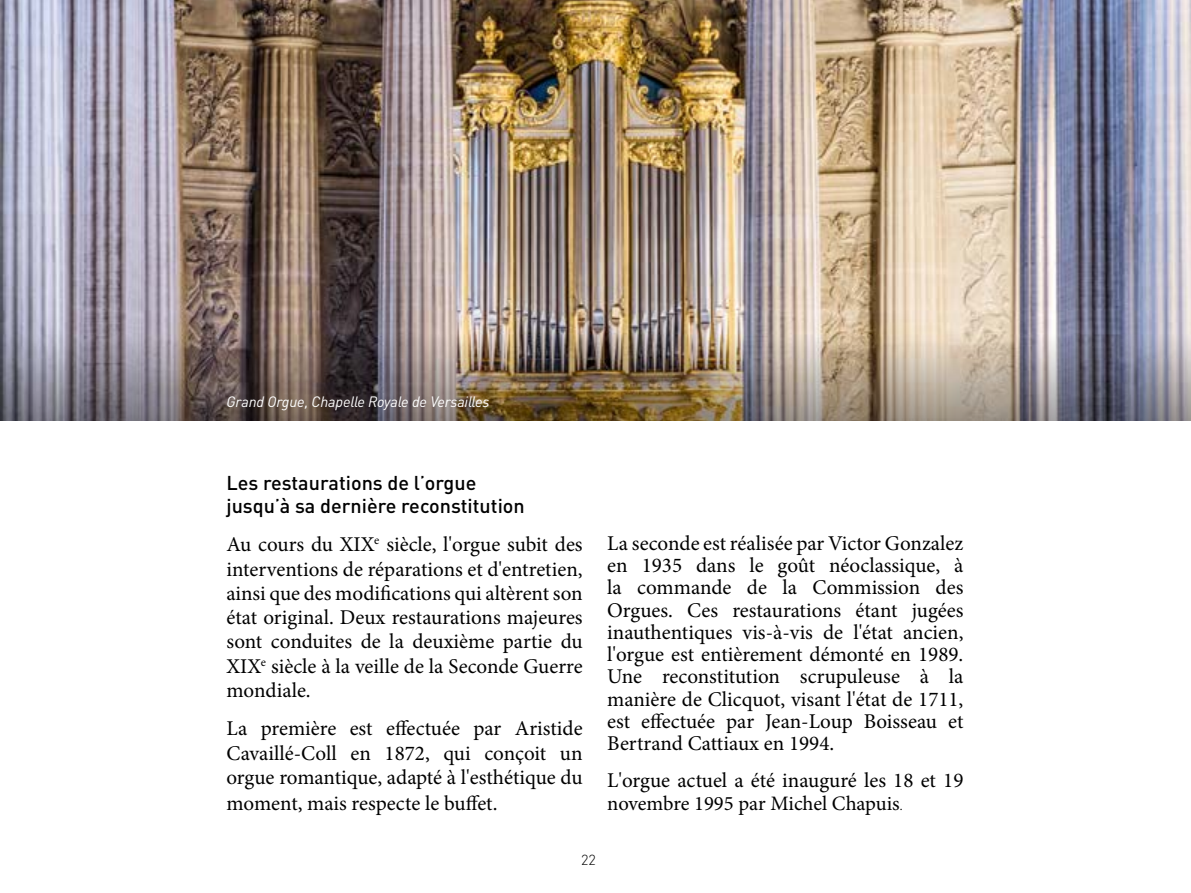
<style>
.page{position:relative;width:1191px;height:893px;background:#fff}
.page>*{position:absolute;margin:0;border:0;box-sizing:border-box;transform-origin:0 0}
.t1{font:21px/22.4px "Minion Pro";color:#000;text-align:justify}
.t2{font:20.55px "Minion Pro";letter-spacing:-.005em;color:#000}
.t3{font:500 19.8px/22.8px "DIN Pro";color:#000}
.t4{font:italic 14.85px "DINOT";letter-spacing:-.01em;color:#fff}
.t5{font:300 14.4px "DIN Pro";color:#000}
.s1{font-size:12.45px}
</style>
<div class="page">
<img style="left:0;top:0;width:1191px;height:320px">
<img style="left:0;top:320px;width:1191px;height:101px">
<p class="t4" style="left:226px;top:392px;width:264px">Grand Orgue, Chapelle Royale de Versailles</p>
<p class="t3" style="left:226px;top:469px;width:300px">Les restaurations de l΄orgue jusqu΄à sa dernière reconstitution</p>
<p class="t1" style="left:226px;top:533px;width:358px;line-height:24.3px">Au cours du XIX<sup>e</sup> siècle, l'orgue subit des interventions de réparations et d'entretien, ainsi que des modifications qui altèrent son état original. Deux restaurations majeures sont conduites de la deuxième partie du XIX<sup>e</sup> siècle à la veille de la Seconde Guerre mondiale.</p>
<p class="t1" style="left:226px;top:717px;width:358px;line-height:24.3px">La première est effectuée par Aristide Cavaillé-Coll en 1872, qui conçoit un orgue romantique, adapté à l'esthétique du</p>
<p class="t1" style="left:226px;top:792px;width:272px">moment, mais respecte le buffet.</p>
<p class="t1" style="left:607px;top:532px;width:358px">La seconde est réalisée par Victor Gonzalez en 1935 dans le goût néoclassique, à la commande de la Commission des Orgues. Ces restaurations étant jugées inauthentiques vis-à-vis de l'état ancien, l'orgue est entièrement démonté en 1989.<br>Une reconstitution scrupuleuse à la manière de Clicquot, visant l'état de 1711, est effectuée par Jean-Loup Boisseau et Bertrand Cattiaux en 1994.</p>
<p class="t1" style="left:607px;top:769px;width:358px">L'orgue actuel a été inauguré les 18 et 19</p>
<p class="t2" style="left:607px;top:790px;width:297px">novembre 1995 par Michel Chapuis<span class="s1">.</span></p>
<p class="t5" style="left:581px;top:849px;width:16px">22</p>
</div>
